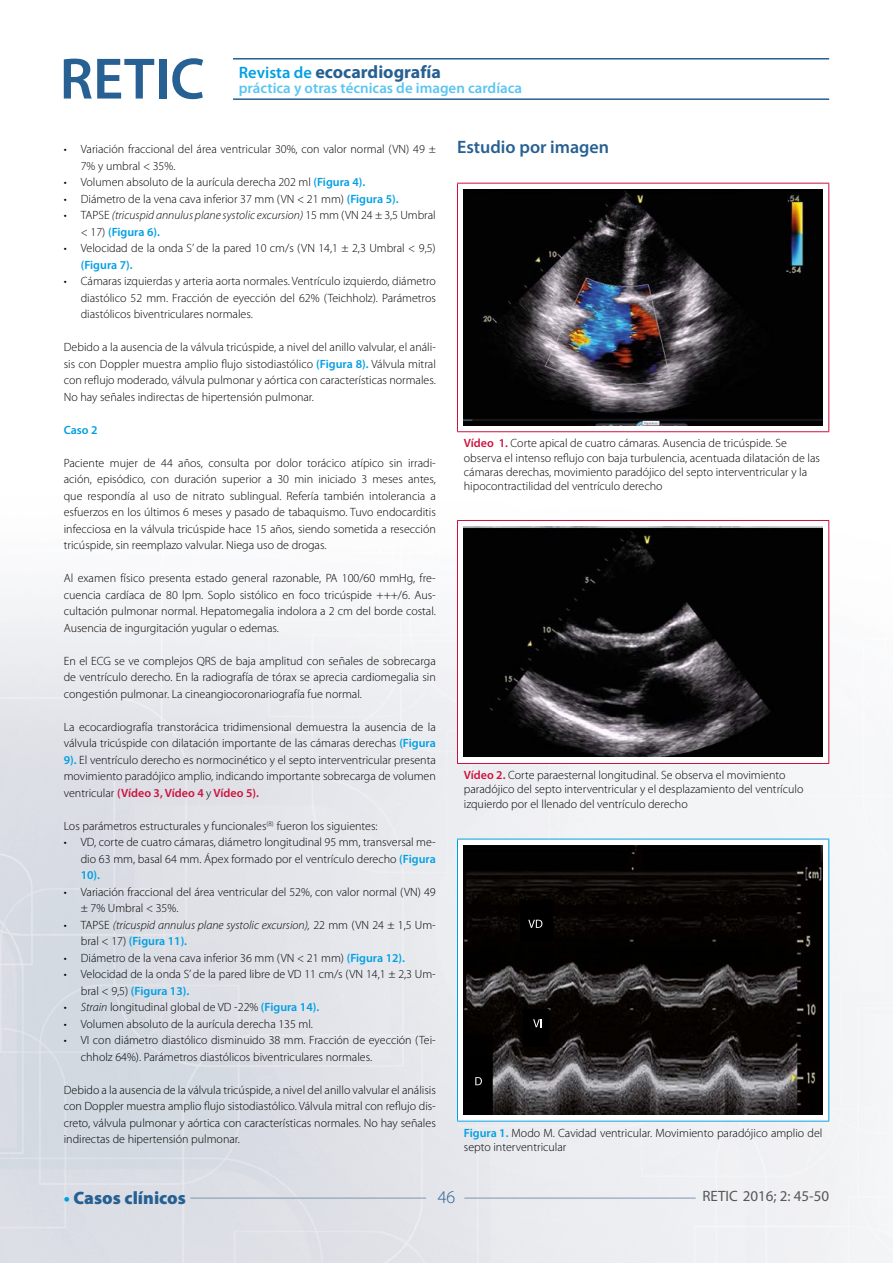
<style>
.page{position:relative;width:893px;height:1263px;background:#fff}
.page>*{position:absolute;margin:0;border:0;box-sizing:border-box;transform-origin:0 0}
.t1{font:700 18px "Myriad Pro";color:#276092}
.t2{font:600 18px "Myriad Pro";color:#276092}
.t3{font:900 18px "Myriad Pro";color:#276092}
.t4{font:300 18px "Myriad Pro";color:#276092}
.t5{font:600 15px "Myriad Pro";color:#5bc5f2}
.t6{font:15px "Myriad Pro";color:#575756}
.t7{font:300 12px/16.5px "Myriad Pro";color:#000;text-align:justify}
.t8{font:italic 300 12px/16.5px "Myriad Pro";color:#000}
.t9{font:600 12px "Myriad Pro";color:#009fe3}
.s1{font-weight:600;font-size:16.5px;color:#009fe3}
.s2{font-weight:600;color:#009fe3}
.s3{font-style:normal}
.s4{font-weight:600;font-style:normal;color:#009fe3}
.s5{font-weight:600;color:#cd123e}
.s6{font-style:italic}
.s7{font-weight:700;color:#009fe3}
.s8{font-style:inherit}
</style>
<div class="page">
<img style="left:0;top:58px;width:893px;height:1205px">
<hr style="left:233px;top:58px;width:596px;height:2px;background:#276092">
<hr style="left:233px;top:98px;width:596px;height:2px;background:#276092">
<hr style="left:190px;top:1198px;width:236px;height:1px;background:#8194b0">
<hr style="left:464px;top:1198px;width:232px;height:1px;background:#8194b0">
<svg style="left:64px;top:59px;width:90px;height:40px"></svg>
<div style="left:159px;top:59px;width:7px;height:40px;background:#276092"></div>
<svg style="left:172px;top:58px;width:31px;height:41px"></svg>
<div style="left:457px;top:183px;width:372px;height:249px;background:#fff"></div>
<hr style="left:457px;top:183px;width:372px;height:1px;background:#cd123e">
<hr style="left:457px;top:184px;width:1px;height:247px;background:#cd123e">
<hr style="left:828px;top:184px;width:1px;height:247px;background:#cd123e">
<hr style="left:457px;top:431px;width:372px;height:1px;background:#cd123e">
<img style="left:463px;top:190px;width:360px;height:235px">
<div style="left:457px;top:520px;width:372px;height:243px;background:#fff"></div>
<hr style="left:457px;top:520px;width:372px;height:1px;background:#cd123e">
<hr style="left:457px;top:521px;width:1px;height:242px;background:#cd123e">
<hr style="left:828px;top:521px;width:1px;height:242px;background:#cd123e">
<hr style="left:457px;top:763px;width:372px;height:1px;background:#cd123e">
<img style="left:463px;top:527px;width:360px;height:230px">
<div style="left:457px;top:839px;width:372px;height:282px;background:#fff"></div>
<hr style="left:457px;top:839px;width:372px;height:1px;background:#009fe3">
<hr style="left:457px;top:839px;width:1px;height:282px;background:#009fe3">
<hr style="left:828px;top:839px;width:1px;height:282px;background:#009fe3">
<hr style="left:457px;top:1121px;width:372px;height:1px;background:#009fe3">
<img style="left:463px;top:845px;width:359px;height:270px">
<div style="left:465px;top:1055px;width:25px;height:46px;background:#000"></div>
<div style="left:523px;top:1009px;width:25px;height:37px;background:#000"></div>
<div style="left:521px;top:900px;width:32px;height:41px;background:#000"></div>
<svg style="left:475px;top:1077px;width:7px;height:8px"></svg>
<svg style="left:533px;top:1019px;width:9px;height:8px"></svg>
<svg style="left:528px;top:920px;width:14px;height:8px"></svg>
<h1 class="t1" style="left:239px;top:60px;width:204px"><span class="s1">Revista de</span> ecocardiografía</h1>
<p class="t5" style="left:239px;top:78px;width:285px">práctica y otras técnicas de imagen cardíaca</p>
<p class="t7" style="left:81px;top:141px;width:357px;text-indent:-17px">• Variación fraccional del área ventricular 30%, con valor normal (VN) 49 ±<br>7% y umbral &lt; 35%.</p>
<p class="t7" style="left:64px;top:174px;width:303px">• Volumen absoluto de la aurícula derecha 202 ml <span class="s2">(Figura 4).</span></p>
<p class="t7" style="left:64px;top:190px;width:336px">• Diámetro de la vena cava inferior 37 mm (VN &lt; 21 mm) <span class="s2">(Figura 5).</span></p>
<p class="t8" style="left:81px;top:207px;width:357px;text-indent:-17px"><span class="s3">• TAPSE</span> (tricuspid annulus plane systolic excursion) <span class="s3">15 mm (VN 24 ± 3,5 Umbral &lt; 17)</span> <span class="s4">(Figura 6).</span></p>
<p class="t7" style="left:64px;top:240px;width:374px">• Velocidad de la onda S’ de la pared 10 cm/s (VN 14,1 ± 2,3 Umbral &lt; 9,5)</p>
<p class="t9" style="left:81px;top:257px;width:53px">(Figura 7).</p>
<p class="t7" style="left:81px;top:273px;width:357px;text-indent:-17px">• Cámaras izquierdas y arteria aorta normales. Ventrículo izquierdo, diámetro diastólico 52 mm. Fracción de eyección del 62% (Teichholz). Parámetros diastólicos biventriculares normales.</p>
<p class="t7" style="left:64px;top:339px;width:374px">Debido a la ausencia de la válvula tricúspide, a nivel del anillo valvular, el análi&shy;sis con Doppler muestra amplio flujo sistodiastólico <span class="s2">(Figura 8).</span> Válvula mitral con reflujo moderado, válvula pulmonar y aórtica con características normales.<br>No hay señales indirectas de hipertensión pulmonar.</p>
<p class="t9" style="left:64px;top:422px;width:35px">Caso 2</p>
<p class="t7" style="left:64px;top:454px;width:374px">Paciente mujer de 44 años, consulta por dolor torácico atípico sin irradi&shy;ación, episódico, con duración superior a 30 min iniciado 3 meses antes, que respondía al uso de nitrato sublingual. Refería también intolerancia a esfuerzos en los últimos 6 meses y pasado de tabaquismo. Tuvo endocarditis infecciosa en la válvula tricúspide hace 15 años, siendo sometida a resección tricúspide, sin reemplazo valvular. Niega uso de drogas.</p>
<p class="t7" style="left:64px;top:570px;width:374px">Al examen físico presenta estado general razonable, PA 100/60 mmHg, fre&shy;cuencia cardíaca de 80 lpm. Soplo sistólico en foco tricúspide +++/6. Aus&shy;cultación pulmonar normal. Hepatomegalia indolora a 2 cm del borde costal.<br>Ausencia de ingurgitación yugular o edemas.</p>
<p class="t7" style="left:64px;top:652px;width:374px">En el ECG se ve complejos QRS de baja amplitud con señales de sobrecarga de ventrículo derecho. En la radiografía de tórax se aprecia cardiomegalia sin congestión pulmonar. La cineangiocoronariografía fue normal.</p>
<p class="t7" style="left:64px;top:718px;width:374px">La ecocardiografía transtorácica tridimensional demuestra la ausencia de la válvula tricúspide con dilatación importante de las cámaras derechas <span class="s2">(Figura 9).</span> El ventrículo derecho es normocinético y el septo interventricular presenta movimiento paradójico amplio, indicando importante sobrecarga de volumen ventricular <span class="s5">(Vídeo 3, Vídeo 4</span> y <span class="s5">Vídeo 5).</span></p>
<p class="t7" style="left:64px;top:817px;width:315px">Los parámetros estructurales y funcionales<sup>(8)</sup> fueron los siguientes:</p>
<p class="t7" style="left:81px;top:834px;width:357px;text-indent:-17px">• VD, corte de cuatro cámaras, diámetro longitudinal 95 mm, transversal me&shy;dio 63 mm, basal 64 mm. Ápex formado por el ventrículo derecho <span class="s2">(Figura 10).</span></p>
<p class="t7" style="left:81px;top:883px;width:357px;text-indent:-17px">• Variación fraccional del área ventricular del 52%, con valor normal (VN) 49 ± 7% Umbral &lt; 35%.</p>
<p class="t8" style="left:81px;top:916px;width:357px;text-indent:-17px"><span class="s3">• TAPSE</span> (tricuspid annulus plane systolic excursion), <span class="s3">22 mm (VN 24 ± 1,5 Um&shy;bral &lt; 17)</span> <span class="s4">(Figura 11).</span></p>
<p class="t7" style="left:64px;top:949px;width:343px">• Diámetro de la vena cava inferior 36 mm (VN &lt; 21 mm) <span class="s2">(Figura 12).</span></p>
<p class="t7" style="left:81px;top:966px;width:357px;text-indent:-17px">• Velocidad de la onda S’ de la pared libre de VD 11 cm/s (VN 14,1 ± 2,3 Um&shy;bral &lt; 9,5) <span class="s2">(Figura 13).</span></p>
<p class="t7" style="left:64px;top:999px;width:257px">• <span class="s6">Strain</span> longitudinal global de VD -22% <span class="s2">(Figura 14).</span></p>
<p class="t7" style="left:64px;top:1015px;width:251px">• Volumen absoluto de la aurícula derecha 135 ml.</p>
<p class="t7" style="left:81px;top:1032px;width:357px;text-indent:-17px">• VI con diámetro diastólico disminuido 38 mm. Fracción de eyección (Tei&shy;chholz 64%). Parámetros diastólicos biventriculares normales.</p>
<p class="t7" style="left:64px;top:1081px;width:374px">Debido a la ausencia de la válvula tricúspide, a nivel del anillo valvular el análisis con Doppler muestra amplio flujo sistodiastólico. Válvula mitral con reflujo dis&shy;creto, válvula pulmonar y aórtica con características normales. No hay señales indirectas de hipertensión pulmonar.</p>
<h1 class="t2" style="left:457px;top:136px;width:154px">Estudio por imagen</h1>
<p class="t7" style="left:464px;top:436px;width:358px;line-height:14.4px;text-align:left"><span class="s5">Vídeo 1.</span> Corte apical de cuatro cámaras. Ausencia de tricúspide. Se observa el intenso reflujo con baja turbulencia, acentuada dilatación de las cámaras derechas, movimiento paradójico del septo interventricular y la hipocontractilidad del ventrículo derecho</p>
<p class="t7" style="left:464px;top:767px;width:341px;line-height:14.4px;text-align:left"><span class="s5">Vídeo 2.</span> Corte paraesternal longitudinal. Se observa el movimiento paradójico del septo interventricular y el desplazamiento del ventrículo izquierdo por el llenado del ventrículo derecho</p>
<p class="t7" style="left:464px;top:1125px;width:360px;line-height:14.4px"><span class="s2">Figura 1.</span> Modo M. Cavidad ventricular. Movimiento paradójico amplio del septo interventricular</p>
<h1 class="t4" style="left:438px;top:1186px;width:19px">46</h1>
<h1 class="t3" style="left:64px;top:1186px;width:124px"><span class="s7">•</span> <span class="s8">C</span>asos clínicos</h1>
<p class="t6" style="left:702px;top:1187px;width:128px">RETIC 2016; 2: 45-50</p>
</div>
